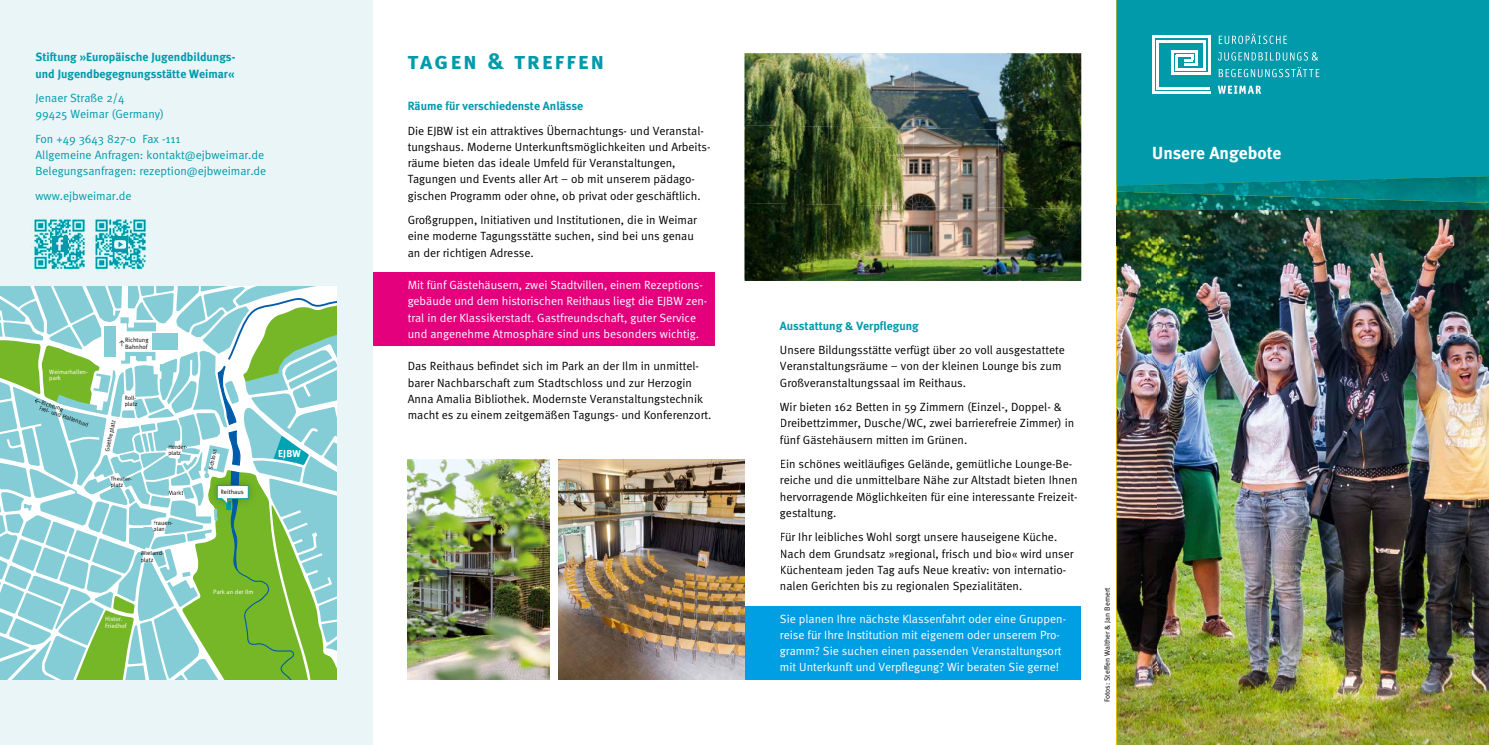
<style>
.page{position:relative;width:1489px;height:745px;background:#fff}
.page>*{position:absolute;margin:0;border:0;box-sizing:border-box;transform-origin:0 0}
.t1{font:23.75px "Meta Bold Caps";letter-spacing:.08em;color:#009aab}
.t2{font:700 17.5px "Meta";color:#fff}
.t3{font:11.88px/16.2px "Meta Normal";color:#000}
.t4{font:11.88px/16.2px "Meta Normal";color:#fff}
.t5{font:11.88px/16.2px "Meta Normal";color:#009aab}
.t6{font:700 11.88px/16.2px "Meta";color:#009aab}
.t7{font:700 10px "Meta";color:#fff}
.t8{font:7.5px "Meta Normal";color:#000}
.t9{font:6.25px/6.2px "Meta Normal";color:#000}
.t10{font:6.25px/6.2px "Meta Normal";color:#fff}
.s1{font-family:"The Sans Expert"}
</style>
<div class="page">
<div style="left:744px;top:606px;width:337px;height:73px;background:#009ee3"></div>
<div style="left:372px;top:272px;width:342px;height:74px;background:#e4007d"></div>
<div style="left:0;top:0;width:372px;height:744px;background:#eaf5f7"></div>
<img style="left:1116px;top:245px;width:41px;height:499px">
<img style="left:1157px;top:245px;width:331px;height:499px">
<img style="left:1116px;top:203px;width:372px;height:42px">
<img style="left:1116px;top:185px;width:372px;height:18px">
<div style="left:1116px;top:0;width:372px;height:185px;background:#009aab"></div>
<svg style="left:1217px;top:85px;width:43px;height:9px"></svg>
<svg style="left:1218px;top:67px;width:101px;height:10px"></svg>
<hr style="left:1152px;top:92px;width:58px;height:2px;background:#fff">
<hr style="left:1152px;top:36px;width:58px;height:2px;background:#fff">
<hr style="left:1156px;top:40px;width:49px;height:2px;background:#fff">
<hr style="left:1171px;top:50px;width:26px;height:3px;background:#fff">
<hr style="left:1175px;top:68px;width:30px;height:2px;background:#fff">
<hr style="left:1171px;top:72px;width:39px;height:3px;background:#fff">
<hr style="left:1156px;top:87px;width:54px;height:2px;background:#fff">
<hr style="left:1152px;top:36px;width:2px;height:58px;background:#fff">
<hr style="left:1207px;top:36px;width:3px;height:39px;background:#fff">
<hr style="left:1203px;top:40px;width:2px;height:30px;background:#fff">
<hr style="left:1171px;top:50px;width:2px;height:25px;background:#fff">
<svg style="left:1175px;top:53px;width:22px;height:15px"></svg>
<hr style="left:1156px;top:40px;width:2px;height:49px;background:#fff">
<svg style="left:1217px;top:52px;width:100px;height:9px"></svg>
<svg style="left:1218px;top:34px;width:68px;height:10px"></svg>
<img style="left:32px;top:216px;width:55px;height:55px">
<img style="left:92px;top:216px;width:56px;height:55px">
<div style="left:52px;top:236px;width:15px;height:15px;background:#009aab"></div>
<svg style="left:113px;top:236px;width:15px;height:15px"></svg>
<svg style="left:56px;top:237px;width:7px;height:13px"></svg>
<svg style="left:114px;top:240px;width:12px;height:8px"></svg>
<svg style="left:0;top:286px;width:337px;height:393px;background:#9cd2b8"></svg>
<div style="left:221px;top:489px;width:22px;height:5px;background:#fff"></div>
<img style="left:744px;top:53px;width:169px;height:73px">
<img style="left:913px;top:53px;width:85px;height:75px">
<img style="left:998px;top:53px;width:83px;height:76px">
<img style="left:744px;top:125px;width:84px;height:156px">
<img style="left:827px;top:126px;width:86px;height:78px">
<img style="left:912px;top:128px;width:86px;height:78px">
<img style="left:997px;top:129px;width:84px;height:77px">
<img style="left:825px;top:204px;width:87px;height:77px">
<img style="left:910px;top:206px;width:171px;height:75px">
<img style="left:558px;top:459px;width:186px;height:220px">
<img style="left:407px;top:459px;width:142px;height:220px">
<p class="t6" style="left:35px;top:49px;width:201px">Stiftung »Europäische Jugendbildungs&shy;und Jugendbegegnungsstätte Weimar«</p>
<p class="t5" style="left:35px;top:89px;width:130px">Jenaer Straße 2/4<br>99425 Weimar (Germany)</p>
<p class="t5" style="left:35px;top:130px;width:232px">Fon +49 3643 827-0 Fax -111<br>Allgemeine Anfragen: kontakt@ejbweimar.de<br>Belegungsanfragen: rezeption@ejbweimar.de</p>
<p class="t5" style="left:35px;top:187px;width:98px">www.ejbweimar.de</p>
<p class="t10" style="left:49px;top:368px;width:40px">Weimarhallen&shy;park</p>
<p class="t9" style="left:42px;top:398px;width:54px;text-indent:-7px;rotate:19deg"><span class="s1">Z</span> Richtung<br>Frei- und Hallenbad</p>
<p class="t9" style="left:119px;top:337px;width:31px;text-align:right"><span class="s1">\</span> Richtung<br>Bahnhof</p>
<p class="t9" style="left:104px;top:451px;width:34px;rotate:-78deg">Goetheplatz</p>
<p class="t9" style="left:124px;top:394px;width:15px">Roll&shy;platz</p>
<p class="t9" style="left:110px;top:475px;width:23px">Theater&shy;platz</p>
<p class="t9" style="left:168px;top:443px;width:21px">Herder&shy;platz</p>
<p class="t9" style="left:153px;top:519px;width:21px">Frauen&shy;plan</p>
<p class="t9" style="left:140px;top:549px;width:25px">Wieland&shy;platz</p>
<p class="t10" style="left:105px;top:615px;width:23px">Histor.<br>Friedhof</p>
<p class="t9" style="left:207px;top:468px;width:22px;rotate:-78deg">Schloss</p>
<p class="t7" style="left:278px;top:447px;width:24px">EJBW</p>
<p class="t9" style="left:220px;top:488px;width:25px">Reithaus</p>
<p class="t10" style="left:213px;top:588px;width:42px">Park an der Ilm</p>
<h1 class="t1" style="left:407px;top:47px;width:198px">tagen &amp; treffen</h1>
<p class="t6" style="left:407px;top:98px;width:177px">Räume für verschiedenste Anlässe</p>
<p class="t3" style="left:407px;top:122px;width:304px">Die EJBW ist ein attraktives Übernachtungs- und Veranstal&shy;tungshaus. Moderne Unterkunftsmöglichkeiten und Arbeits&shy;räume bieten das ideale Umfeld für Veranstaltungen, Tagungen und Events aller Art – ob mit unserem pädago&shy;gischen Programm oder ohne, ob privat oder geschäftlich.</p>
<p class="t3" style="left:407px;top:211px;width:291px">Großgruppen, Initiativen und Institutionen, die in Weimar eine moderne Tagungsstätte suchen, sind bei uns genau an der richtigen Adresse.</p>
<p class="t4" style="left:407px;top:276px;width:301px">Mit fünf Gästehäusern, zwei Stadtvillen, einem Rezeptions&shy;gebäude und dem historischen Reithaus liegt die EJBW zen&shy;tral in der Klassikerstadt. Gastfreundschaft, guter Service und angenehme Atmosphäre sind uns besonders wichtig.</p>
<p class="t3" style="left:407px;top:358px;width:305px">Das Reithaus befindet sich im Park an der Ilm in unmittel&shy;barer Nachbarschaft zum Stadtschloss und zur Herzogin Anna Amalia Bibliothek. Modernste Veranstaltungstechnik macht es zu einem zeitgemäßen Tagungs- und Konferenzort.</p>
<h2 class="t2" style="left:1152px;top:142px;width:131px">Unsere Angebote</h2>
<p class="t6" style="left:780px;top:317px;width:140px">Ausstattung &amp; Verpflegung</p>
<p class="t3" style="left:780px;top:341px;width:286px">Unsere Bildungsstätte verfügt über 20 voll ausgestattete<br>Veranstaltungsräume – von der kleinen Lounge bis zum<br>Großveranstaltungssaal im Reithaus.</p>
<p class="t3" style="left:780px;top:398px;width:296px">Wir bieten 162 Betten in 59 Zimmern (Einzel-, Doppel- &amp;<br>Dreibettzimmer, Dusche/WC, zwei barrierefreie Zimmer) in fünf Gästehäusern mitten im Grünen.</p>
<p class="t3" style="left:780px;top:455px;width:299px">Ein schönes weitläufiges Gelände, gemütliche Lounge-Be&shy;reiche und die unmittelbare Nähe zur Altstadt bieten Ihnen hervorragende Möglichkeiten für eine interessante Freizeit&shy;gestaltung.</p>
<p class="t3" style="left:780px;top:528px;width:295px">Für Ihr leibliches Wohl sorgt unsere hauseigene Küche.<br>Nach dem Grundsatz »regional, frisch und bio« wird unser Küchenteam jeden Tag aufs Neue kreativ: von internatio&shy;nalen Gerichten bis zu regionalen Spezialitäten.</p>
<p class="t4" style="left:780px;top:609px;width:288px">Sie planen Ihre nächste Klassenfahrt oder eine Gruppen&shy;reise für Ihre Institution mit eigenem oder unserem Pro&shy;gramm? Sie suchen einen passenden Veranstaltungsort mit Unterkunft und Verpflegung? Wir beraten Sie gerne!</p>
<p class="t8" style="left:1102px;top:701px;width:116px;rotate:-90deg">Fotos: Steffen Walther &amp; Jan Bernert</p>
</div>
